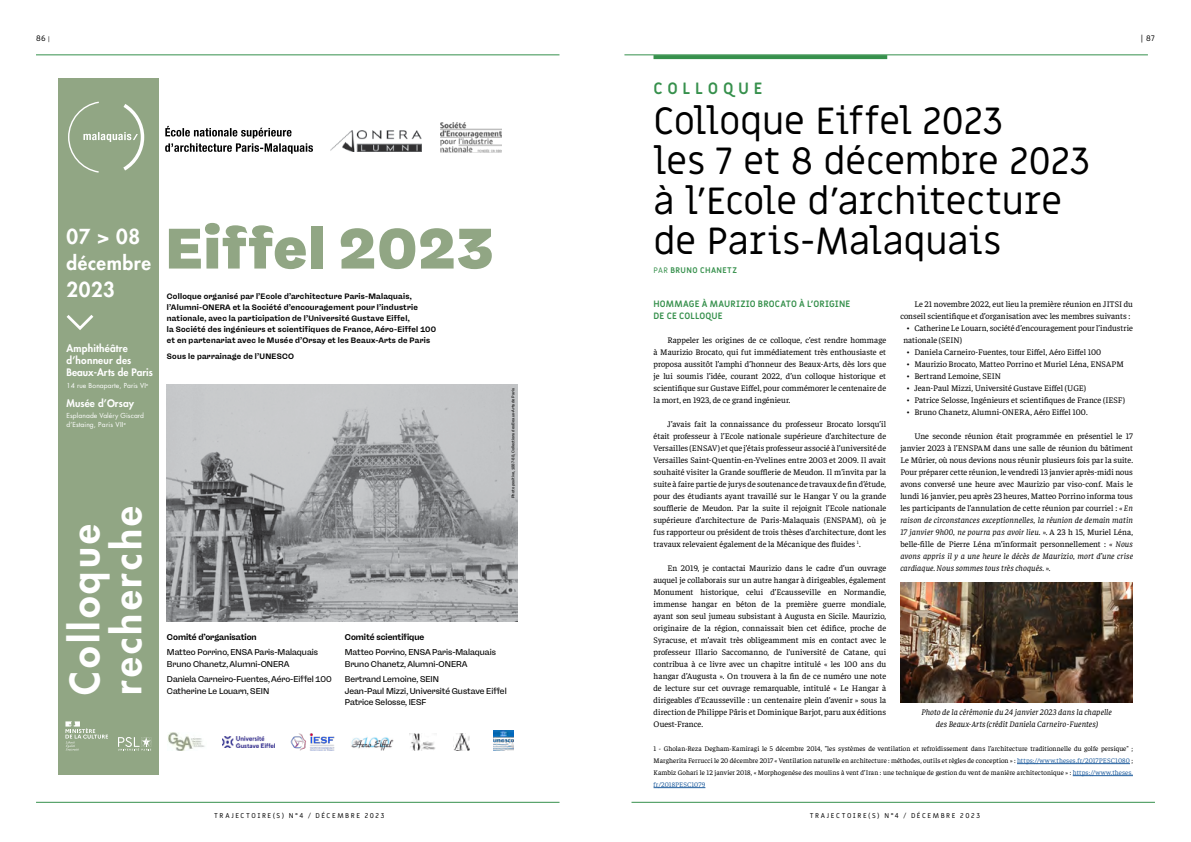
<style>
.page{position:relative;width:1191px;height:842px;background:#fff}
.page>*{position:absolute;margin:0;border:0;box-sizing:border-box;transform-origin:0 0}
.t1{font:800 56.8px "RB Freigeist Neue";letter-spacing:.03em;color:#91a684}
.t2{font:800 39.2px/42px "Futura Std";letter-spacing:.08em;color:#fff}
.t3{font:38px/40px "Miriam Libre";letter-spacing:-.015em;color:#000}
.t4{font:800 20.1px "Futura Std";letter-spacing:.03em;color:#fff}
.t5{font:800 19px "Futura Std";letter-spacing:.03em;color:#fff}
.t6{font:700 16px "Miriam Libre";letter-spacing:.295em;color:#36904c}
.t7{font:800 10.1px/12.3px "Futura Std";letter-spacing:.02em;color:#fff}
.t8{font:700 9px/12px "Miriam Libre";letter-spacing:.015em;color:#36904c}
.t9{font:8.5px/12px "Faustina";letter-spacing:.005em;color:#000;text-align:justify}
.t10{font:italic 8.5px/12px "Faustina";letter-spacing:.01em;color:#000;text-align:center}
.t11{font:500 8.4px/11.2px "RB Freigeist Neue";color:#000}
.t12{font:700 8.4px "RB Freigeist Neue";color:#000}
.t13{font:700 8px "Miriam Libre";letter-spacing:.045em;color:#36904c}
.t14{font:8px "Miriam Libre";color:#000}
.t15{font:700 7.8px/11.2px "RB Freigeist Neue";letter-spacing:.03em;color:#000}
.t16{font:7px/12px "Faustina";letter-spacing:.01em;color:#000;text-align:justify}
.t17{font:7px "Miriam Libre";letter-spacing:.225em;color:#000}
.t18{font:6.7px/9px "Futura Std";letter-spacing:.01em;color:#fff}
.t19{font:500 3.9px "RB Freigeist Neue";color:#000}
.s1{font-size:6px}
.s2{font-weight:400}
.s3{font-style:italic}
.s4{color:#215e9e}
</style>
<div class="page">
<hr style="left:36px;top:802px;width:523px;height:1px;background:#36904c">
<hr style="left:36px;top:55px;width:523px;height:1px;background:#36904c">
<div style="left:58px;top:79px;width:100px;height:696px;background:#91a684"></div>
<svg style="left:66px;top:315px;width:28px;height:15px"></svg>
<svg style="left:165px;top:126px;width:148px;height:28px"></svg>
<svg style="left:68px;top:102px;width:76px;height:71px"></svg>
<img style="left:331px;top:130px;width:91px;height:22px">
<img style="left:166px;top:384px;width:351px;height:237px">
<svg style="left:118px;top:737px;width:33px;height:13px"></svg>
<img style="left:440px;top:122px;width:61px;height:30px">
<img style="left:290px;top:734px;width:45px;height:16px">
<img style="left:351px;top:737px;width:42px;height:13px">
<img style="left:223px;top:737px;width:51px;height:10px">
<img style="left:494px;top:730px;width:19px;height:20px">
<img style="left:168px;top:732px;width:37px;height:19px">
<img style="left:409px;top:734px;width:26px;height:16px">
<img style="left:453px;top:734px;width:17px;height:16px">
<svg style="left:65px;top:721px;width:43px;height:29px"></svg>
<hr style="left:624px;top:55px;width:523px;height:1px;background:#36904c">
<hr style="left:631px;top:802px;width:524px;height:1px;background:#36904c">
<svg style="left:653px;top:55px;width:234px;height:4px"></svg>
<hr style="left:1017px;top:763px;width:113px;height:1px;background:#215e9e">
<hr style="left:1072px;top:775px;width:61px;height:1px;background:#215e9e">
<hr style="left:653px;top:787px;width:52px;height:1px;background:#215e9e">
<img style="left:900px;top:583px;width:233px;height:120px">
<p class="t14" style="left:36px;top:33px;width:15px">86 <span class="s1">|</span></p>
<p class="t14" style="left:1140px;top:33px;width:16px">| 87</p>
<h3 class="t4" style="left:67px;top:224px;width:75px">07 &gt; 08</h3>
<h3 class="t5" style="left:67px;top:251px;width:86px">décembre</h3>
<h3 class="t4" style="left:67px;top:276px;width:50px">2023</h3>
<p class="t7" style="left:67px;top:342px;width:88px">Amphithéâtre d’honneur des<br>Beaux-Arts de Paris</p>
<p class="t18" style="left:67px;top:381px;width:83px">14 rue Bonaparte, Paris VI<sup>e</sup></p>
<p class="t7" style="left:67px;top:397px;width:69px">Musée d’Orsay</p>
<p class="t18" style="left:67px;top:411px;width:79px">Esplanade Valéry Giscard d’Estaing, Paris VII<sup>e</sup></p>
<h2 class="t2" style="left:64px;top:694px;width:189px;rotate:-90deg">Colloque recherche</h2>
<h1 class="t1" style="left:166px;top:209px;width:329px">Eiffel 2023</h1>
<p class="t15" style="left:167px;top:290px;width:271px">Colloque organisé par l’Ecole d’architecture Paris-Malaquais, l’Alumni-ONERA et la Société d’encouragement pour l’industrie nationale, avec la participation de l’Université Gustave Eiffel,<br>la Société des ingénieurs et scientifiques de France, Aéro-Eiffel 100 et en partenariat avec le Musée d’Orsay et les Beaux-Arts de Paris</p>
<p class="t15" style="left:167px;top:351px;width:128px">Sous le parrainage de l’UNESCO</p>
<p class="t19" style="left:510px;top:498px;width:111px;rotate:-90deg">Photo positive, 1887-88, Collections des Beaux-Arts de Paris</p>
<p class="t12" style="left:167px;top:631px;width:91px">Comité d’organisation</p>
<p class="t11" style="left:167px;top:647px;width:153px">Matteo Porrino, ENSA Paris-Malaquais<br>Bruno Chanetz, Alumni-ONERA</p>
<p class="t11" style="left:167px;top:674px;width:166px">Daniela Carneiro-Fuentes, Aéro-Eiffel 100<br>Catherine Le Louarn, SEIN</p>
<p class="t12" style="left:345px;top:631px;width:81px">Comité scientifique</p>
<p class="t11" style="left:345px;top:647px;width:153px">Matteo Porrino, ENSA Paris-Malaquais<br>Bruno Chanetz, Alumni-ONERA</p>
<p class="t11" style="left:345px;top:674px;width:163px">Bertrand Lemoine, SEIN<br>Jean-Paul Mizzi, Université Gustave Eiffel<br>Patrice Selosse, IESF</p>
<h3 class="t6" style="left:653px;top:79px;width:111px">COLLOQUE</h3>
<h3 class="t3" style="left:653px;top:103px;width:438px">Colloque Eiffel 2023<br>les 7 et 8 décembre 2023 à l’Ecole d’architecture de Paris-Malaquais</h3>
<p class="t13" style="left:653px;top:266px;width:85px"><span class="s2">PAR</span> BRUNO CHANETZ</p>
<p class="t8" style="left:653px;top:298px;width:198px">HOMMAGE À MAURIZIO BROCATO À L’ORIGINE<br>DE CE COLLOQUE</p>
<p class="t9" style="left:653px;top:333px;width:234px;text-indent:14px">Rappeler les origines de ce colloque, c’est rendre hommage à Maurizio Brocato, qui fut immédiatement très enthousiaste et proposa aussitôt l’amphi d’honneur des Beaux-Arts, dès lors que je lui soumis l’idée, courant 2022, d’un colloque historique et scientifique sur Gustave Eiffel, pour commémorer le centenaire de la mort, en 1923, de ce grand ingénieur.</p>
<p class="t9" style="left:653px;top:417px;width:234px;text-indent:14px">J’avais fait la connaissance du professeur Brocato lorsqu’il était professeur à l’Ecole nationale supérieure d’architecture de Versailles (ENSAV) et que j’étais professeur associé à l’université de Versailles Saint-Quentin-en-Yvelines entre 2003 et 2009. Il avait souhaité visiter la Grande soufflerie de Meudon. Il m’invita par la suite à faire partie de jurys de soutenance de travaux de fin d’étude, pour des étudiants ayant travaillé sur le Hangar Y ou la grande soufflerie de Meudon. Par la suite il rejoignit l’Ecole nationale supérieure d’architecture de Paris-Malaquais (ENSPAM), où je fus rapporteur ou président de trois thèses d’architecture, dont les travaux relevaient également de la Mécanique des fluides <sup>1</sup>.</p>
<p class="t9" style="left:653px;top:561px;width:234px;text-indent:14px">En 2019, je contactai Maurizio dans le cadre d’un ouvrage auquel je collaborais sur un autre hangar à dirigeables, également Monument historique, celui d’Ecausseville en Normandie, immense hangar en béton de la première guerre mondiale, ayant son seul jumeau subsistant à Augusta en Sicile. Maurizio, originaire de la région, connaissait bien cet édifice, proche de Syracuse, et m’avait très obligeamment mis en contact avec le professeur Illario Saccomanno, de l’université de Catane, qui contribua à ce livre avec un chapitre intitulé « les 100 ans du hangar d’Augusta ». On trouvera à la fin de ce numéro une note de lecture sur cet ouvrage remarquable, intitulé « Le Hangar à dirigeables d’Ecausseville : un centenaire plein d’avenir » sous la direction de Philippe Pâris et Dominique Barjot, paru aux éditions Ouest-France.</p>
<p class="t9" style="left:900px;top:297px;width:234px;text-indent:14px">Le 21 novembre 2022, eut lieu la première réunion en JITSI du conseil scientifique et d’organisation avec les membres suivants :</p>
<p class="t9" style="left:903px;top:321px;width:231px;text-indent:3px">• Catherine Le Louarn, société d’encouragement pour l’industrie nationale (SEIN)</p>
<p class="t9" style="left:906px;top:345px;width:196px">• Daniela Carneiro-Fuentes, tour Eiffel, Aéro Eiffel 100</p>
<p class="t9" style="left:906px;top:357px;width:219px">• Maurizio Brocato, Matteo Porrino et Muriel Léna, ENSAPM</p>
<p class="t9" style="left:906px;top:369px;width:96px">• Bertrand Lemoine, SEIN</p>
<p class="t9" style="left:906px;top:381px;width:181px">• Jean-Paul Mizzi, Université Gustave Eiffel (UGE)</p>
<p class="t9" style="left:906px;top:393px;width:220px">• Patrice Selosse, Ingénieurs et scientifiques de France (IESF)</p>
<p class="t9" style="left:906px;top:405px;width:183px">• Bruno Chanetz, Alumni-ONERA, Aéro Eiffel 100.</p>
<p class="t9" style="left:900px;top:429px;width:234px;text-indent:14px">Une seconde réunion était programmée en présentiel le 17 janvier 2023 à l’ENSPAM dans une salle de réunion du bâtiment Le Mûrier, où nous devions nous réunir plusieurs fois par la suite.<br>Pour préparer cette réunion, le vendredi 13 janvier après-midi nous avons conversé une heure avec Maurizio par viso-conf. Mais le lundi 16 janvier, peu après 23 heures, Matteo Porrino informa tous les participants de l’annulation de cette réunion par courriel : <span class="s3">« En raison de circonstances exceptionnelles, la réunion de demain matin 17 janvier 9h00, ne pourra pas avoir lieu. ».</span> A 23 h 15, Muriel Léna, belle-fille de Pierre Léna m’informait personnellement : <span class="s3">« Nous avons appris il y a une heure le décès de Maurizio, mort d’une crise cardiaque. Nous sommes tous très choqués. ».</span></p>
<p class="t10" style="left:921px;top:706px;width:192px">Photo de la cérémonie du 24 janvier 2023 dans la chapelle des Beaux-Arts (crédit Daniela Carneiro-Fuentes)</p>
<p class="t16" style="left:653px;top:742px;width:481px">1 - Gholan-Reza Degham-Kamiragi le 5 décembre 2014, "les systèmes de ventilation et refroidissement dans l’architecture traditionnelle du golfe persique" ; Margherita Ferrucci le 20 décembre 2017 « Ventilation naturelle en architecture : méthodes, outils et règles de conception » : <span class="s4">https://www.theses.fr/2017PESC1080</span> ; Kambiz Gohari le 12 janvier 2018, « Morphogenése des moulins à vent d’Iran : une technique de gestion du vent de manière architectonique » : <span class="s4">https://www.theses. fr/2018PESC1079</span></p>
<p class="t17" style="left:214px;top:812px;width:172px">TRAJECTOIRE(S) N°4 / DÉCEMBRE 2023</p>
<p class="t17" style="left:809px;top:812px;width:172px">TRAJECTOIRE(S) N°4 / DÉCEMBRE 2023</p>
</div>
